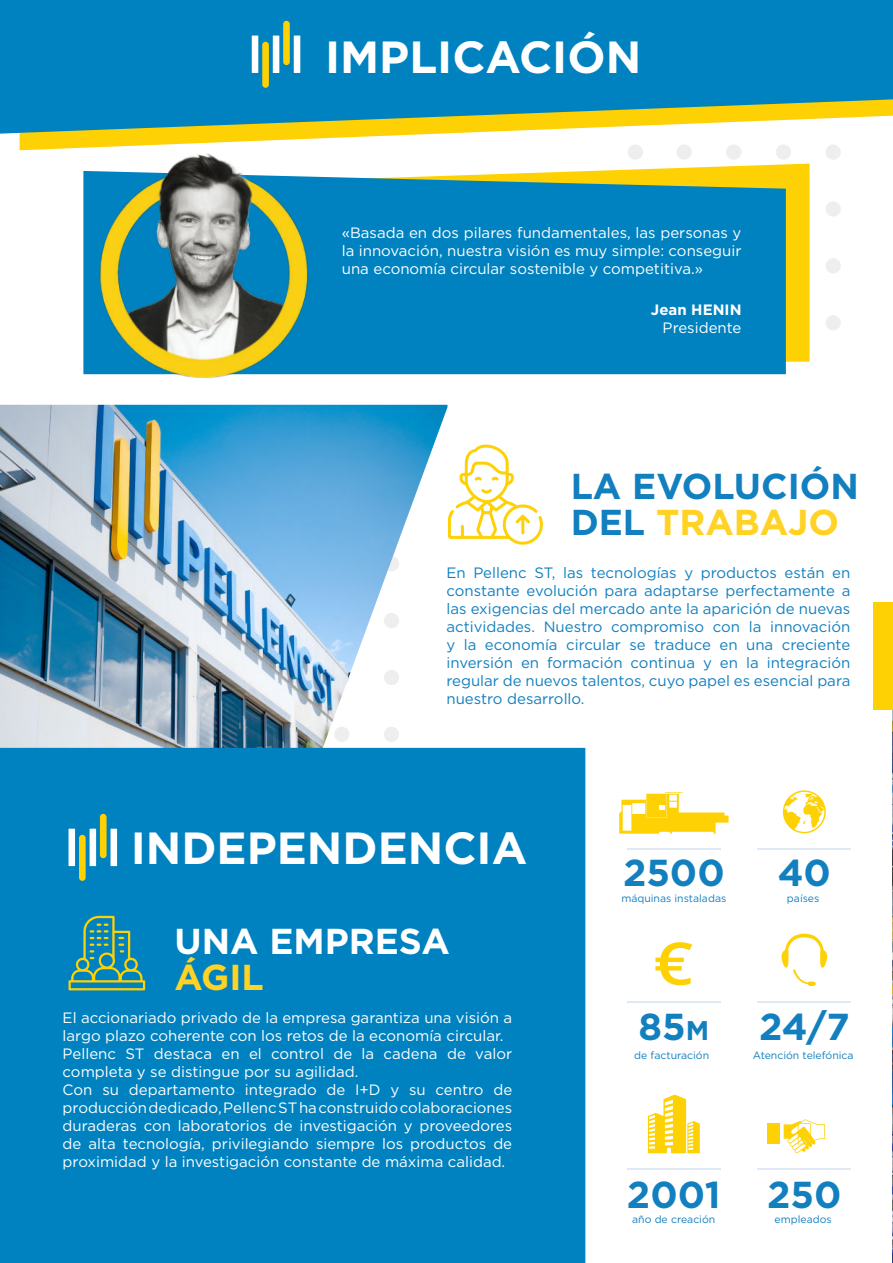
<style>
.page{position:relative;width:893px;height:1263px;background:#fff}
.page>*{position:absolute;margin:0;border:0;box-sizing:border-box;transform-origin:0 0}
.t1{font:700 45px "Gotham";color:#fff}
.t2{font:700 37.5px "Gotham";color:#127fbf}
.t3{font:700 36px/36px "Gotham";color:#127fbf}
.t4{font:700 36px "Gotham";color:#fff}
.t5{font:700 36px "Gotham";color:#ffd224}
.t6{font:15px/18px "Gotham";color:#fff;text-align:justify}
.t7{font:15px/18px "Gotham";color:#127fbf;text-align:justify}
.t8{font:700 15px "Gotham";color:#fff}
.t9{font:10.5px "Gotham";color:#127fbf}
.s1{color:#ffd224}
.s2{font-size:27px}
</style>
<div class="page">
<div style="left:826px;top:144px;width:15px;height:16px;background:#eeeeef;border-radius:50%"></div>
<div style="left:826px;top:258px;width:15px;height:15px;background:#eeeeef;border-radius:50%"></div>
<div style="left:826px;top:201px;width:15px;height:16px;background:#eeeeef;border-radius:50%"></div>
<div style="left:826px;top:315px;width:15px;height:15px;background:#eeeeef;border-radius:50%"></div>
<div style="left:776px;top:144px;width:15px;height:16px;background:#eeeeef;border-radius:50%"></div>
<div style="left:726px;top:144px;width:15px;height:16px;background:#eeeeef;border-radius:50%"></div>
<div style="left:676px;top:144px;width:16px;height:16px;background:#eeeeef;border-radius:50%"></div>
<div style="left:628px;top:144px;width:15px;height:16px;background:#eeeeef;border-radius:50%"></div>
<svg style="left:20px;top:136px;width:821px;height:14px"></svg>
<svg style="left:0;top:0;width:893px;height:136px;background:#248faf"></svg>
<img style="left:892px;top:709px;width:1px;height:554px">
<svg style="left:591px;top:164px;width:219px;height:198px;background:#fed725"></svg>
<div style="left:395px;top:171px;width:391px;height:203px;background:#0082c0"></div>
<img style="left:0;top:405px;width:447px;height:343px">
<div style="left:873px;top:602px;width:20px;height:107px;background:#fed105"></div>
<img style="left:20px;top:141px;width:375px;height:237px">
<div style="left:0;top:748px;width:585px;height:515px;background:#0082c0"></div>
<div style="left:79px;top:835px;width:7px;height:46px;background:#fed105;border-radius:3px"></div>
<div style="left:100px;top:814px;width:7px;height:44px;background:#fed105;border-radius:3px"></div>
<div style="left:69px;top:829px;width:6px;height:37px;background:#fff"></div>
<div style="left:90px;top:829px;width:6px;height:37px;background:#fff"></div>
<div style="left:111px;top:829px;width:6px;height:37px;background:#fff"></div>
<svg style="left:69px;top:916px;width:76px;height:74px"></svg>
<hr style="left:758px;top:1168px;width:93px;height:1px;background:#dfe9f5">
<hr style="left:758px;top:849px;width:93px;height:1px;background:#dfe9f5">
<hr style="left:627px;top:1169px;width:94px;height:1px;background:#dfe9f5">
<hr style="left:627px;top:1001px;width:94px;height:1px;background:#dfe9f5">
<hr style="left:758px;top:1002px;width:93px;height:1px;background:#dfe9f5">
<hr style="left:627px;top:849px;width:94px;height:1px;background:#dfe9f5">
<div style="left:767px;top:1123px;width:12px;height:21px;background:#fed105"></div>
<svg style="left:784px;top:1119px;width:41px;height:34px"></svg>
<svg style="left:655px;top:942px;width:37px;height:43px"></svg>
<svg style="left:648px;top:1094px;width:52px;height:59px"></svg>
<svg style="left:783px;top:790px;width:43px;height:43px"></svg>
<svg style="left:781px;top:934px;width:46px;height:52px"></svg>
<svg style="left:619px;top:792px;width:109px;height:42px"></svg>
<svg style="left:448px;top:445px;width:95px;height:100px"></svg>
<div style="left:262px;top:42px;width:7px;height:46px;background:#fed105;border-radius:3px"></div>
<div style="left:283px;top:21px;width:7px;height:44px;background:#fed105;border-radius:3px"></div>
<div style="left:252px;top:36px;width:6px;height:37px;background:#fff"></div>
<div style="left:273px;top:36px;width:6px;height:37px;background:#fff"></div>
<div style="left:294px;top:36px;width:6px;height:37px;background:#fff"></div>
<h1 class="t1" style="left:325px;top:32px;width:318px">IMPLICACIÓN</h1>
<p class="t6" style="left:342px;top:224px;width:401px">«Basada en dos pilares fundamentales, las personas y la innovación, nuestra visión es muy simple: conseguir una economía circular sostenible y competitiva.»</p>
<p class="t8" style="left:651px;top:301px;width:92px">Jean HENIN</p>
<p class="t6" style="left:663px;top:318px;width:80px">Presidente</p>
<h3 class="t3" style="left:571px;top:468px;width:290px">LA EVOLUCIÓN<br>DEL <span class="s1">TRABAJO</span></h3>
<p class="t7" style="left:446px;top:564px;width:405px">En Pellenc ST, las tecnologías y productos están en constante evolución para adaptarse perfectamente a las exigencias del mercado ante la aparición de nuevas actividades. Nuestro compromiso con la innovación y la economía circular se traduce en una creciente inversión en formación continua y en la integración regular de nuevos talentos, cuyo papel es esencial para nuestro desarrollo.</p>
<h1 class="t1" style="left:131px;top:823px;width:398px">INDEPENDENCIA</h1>
<h3 class="t4" style="left:174px;top:921px;width:277px">UNA EMPRESA</h3>
<h3 class="t5" style="left:174px;top:957px;width:91px">ÁGIL</h3>
<p class="t6" style="left:63px;top:1009px;width:451px;text-align:left">El accionariado privado de la empresa garantiza una visión a largo plazo coherente con los retos de la economía circular.<br>Pellenc ST destaca en el control de la cadena de valor completa y se distingue por su agilidad.<br>Con su departamento integrado de I+D y su centro de producción dedicado, Pellenc ST ha construido colaboraciones duraderas con laboratorios de investigación y proveedores de alta tecnología, privilegiando siempre los productos de proximidad y la investigación constante de máxima calidad.</p>
<h2 class="t2" style="left:623px;top:856px;width:103px">2500</h2>
<h2 class="t2" style="left:778px;top:856px;width:55px">40</h2>
<p class="t9" style="left:621px;top:892px;width:106px">máquinas instaladas</p>
<p class="t9" style="left:787px;top:892px;width:34px">países</p>
<h2 class="t2" style="left:638px;top:1010px;width:72px">85<span class="s2">M</span></h2>
<h2 class="t2" style="left:759px;top:1010px;width:92px">24/7</h2>
<p class="t9" style="left:634px;top:1049px;width:76px">de facturación</p>
<p class="t9" style="left:753px;top:1049px;width:103px">Atención telefónica</p>
<h2 class="t2" style="left:627px;top:1177px;width:216px">2001 250</h2>
<p class="t9" style="left:632px;top:1214px;width:85px">año de creación</p>
<p class="t9" style="left:775px;top:1214px;width:59px">empleados</p>
</div>
